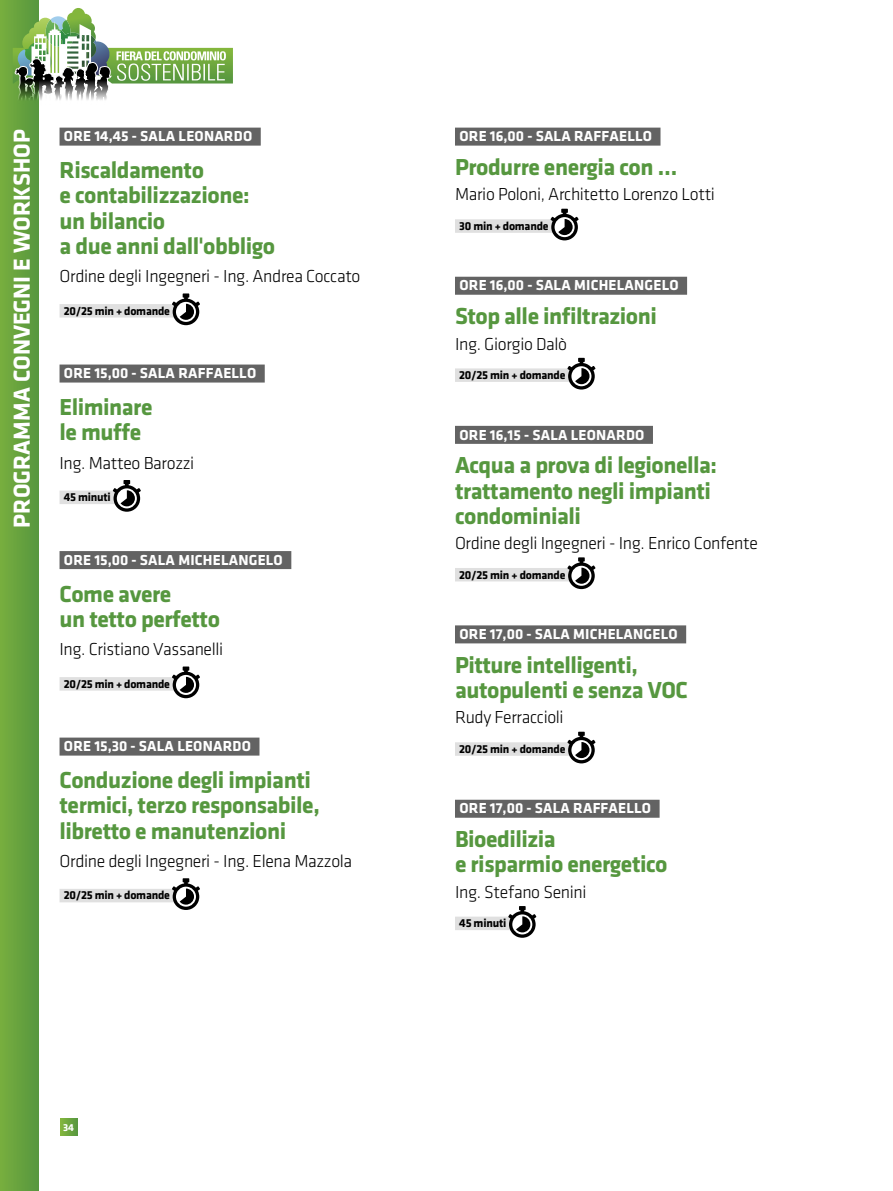
<style>
.page{position:relative;width:893px;height:1191px;background:#fff}
.page>*{position:absolute;margin:0;border:0;box-sizing:border-box;transform-origin:0 0}
.t1{font:700 24px/25.2px "Klavika";letter-spacing:-.02em;color:#56973f}
.t2{font:700 24px "Klavika";color:#fff}
.t3{font:18px "Klavika Light OSF";letter-spacing:-.02em;color:#000}
.t4{font:700 15px "Klavika";letter-spacing:.015em;color:#fff}
.t5{font:700 12px "Klavika";letter-spacing:-.02em;color:#000}
.t6{font:700 10.5px "Klavika";color:#fff}
</style>
<div class="page">
<svg style="left:60px;top:1118px;width:17px;height:17px"></svg>
<div style="left:0;top:0;width:38px;height:1191px;background:linear-gradient(to right,#77ae3e,#58983f)"></div>
<svg style="left:13px;top:8px;width:220px;height:99px"></svg>
<div style="left:60px;top:128px;width:201px;height:18px;background:#636363"></div>
<div style="left:60px;top:304px;width:115px;height:13px;background:#e0e0e0"></div>
<div style="left:60px;top:364px;width:205px;height:18px;background:#636363"></div>
<div style="left:60px;top:490px;width:56px;height:14px;background:#e0e0e0"></div>
<div style="left:60px;top:551px;width:231px;height:18px;background:#636363"></div>
<div style="left:60px;top:677px;width:115px;height:13px;background:#e0e0e0"></div>
<div style="left:60px;top:737px;width:199px;height:18px;background:#636363"></div>
<div style="left:60px;top:889px;width:115px;height:13px;background:#e0e0e0"></div>
<svg style="left:172px;top:293px;width:28px;height:32px"></svg>
<svg style="left:113px;top:480px;width:28px;height:32px"></svg>
<svg style="left:172px;top:666px;width:28px;height:32px"></svg>
<svg style="left:172px;top:878px;width:28px;height:32px"></svg>
<div style="left:455px;top:128px;width:205px;height:18px;background:#636363"></div>
<div style="left:455px;top:219px;width:98px;height:14px;background:#e0e0e0"></div>
<div style="left:455px;top:277px;width:232px;height:18px;background:#636363"></div>
<div style="left:455px;top:368px;width:115px;height:14px;background:#e0e0e0"></div>
<div style="left:455px;top:426px;width:198px;height:18px;background:#636363"></div>
<div style="left:455px;top:568px;width:115px;height:13px;background:#e0e0e0"></div>
<div style="left:455px;top:625px;width:231px;height:18px;background:#636363"></div>
<div style="left:455px;top:742px;width:115px;height:14px;background:#e0e0e0"></div>
<div style="left:455px;top:799px;width:205px;height:18px;background:#636363"></div>
<div style="left:455px;top:916px;width:56px;height:14px;background:#e0e0e0"></div>
<svg style="left:550px;top:209px;width:29px;height:31px"></svg>
<svg style="left:567px;top:358px;width:28px;height:31px"></svg>
<svg style="left:567px;top:557px;width:28px;height:32px"></svg>
<svg style="left:567px;top:731px;width:28px;height:32px"></svg>
<svg style="left:508px;top:906px;width:28px;height:31px"></svg>
<p class="t2" style="left:9px;top:527px;width:400px;rotate:-90deg">PROGRAMMA CONVEGNI E WORKSHOP</p>
<p class="t4" style="left:64px;top:128px;width:190px">ORE 14,45 - SALA LEONARDO</p>
<p class="t1" style="left:60px;top:157px;width:217px">Riscaldamento<br>e contabilizzazione: un bilancio<br>a due anni dall'obbligo</p>
<p class="t3" style="left:60px;top:267px;width:302px">Ordine degli Ingegneri - Ing. Andrea Coccato</p>
<p class="t5" style="left:64px;top:304px;width:108px">20/25 min + domande</p>
<p class="t4" style="left:64px;top:365px;width:194px">ORE 15,00 - SALA RAFFAELLO</p>
<p class="t1" style="left:60px;top:394px;width:95px">Eliminare le muffe</p>
<p class="t3" style="left:60px;top:453px;width:136px">Ing. Matteo Barozzi</p>
<p class="t5" style="left:64px;top:490px;width:49px">45 minuti</p>
<p class="t4" style="left:64px;top:551px;width:220px">ORE 15,00 - SALA MICHELANGELO</p>
<p class="t1" style="left:60px;top:581px;width:162px">Come avere<br>un tetto perfetto</p>
<p class="t3" style="left:60px;top:640px;width:165px">Ing. Cristiano Vassanelli</p>
<p class="t5" style="left:64px;top:677px;width:108px">20/25 min + domande</p>
<p class="t4" style="left:64px;top:738px;width:189px">ORE 15,30 - SALA LEONARDO</p>
<p class="t1" style="left:60px;top:767px;width:262px">Conduzione degli impianti termici, terzo responsabile, libretto e manutenzioni</p>
<p class="t3" style="left:60px;top:851px;width:294px">Ordine degli Ingegneri - Ing. Elena Mazzola</p>
<p class="t5" style="left:64px;top:889px;width:108px">20/25 min + domande</p>
<p class="t6" style="left:63px;top:1121px;width:13px">34</p>
<p class="t4" style="left:459px;top:128px;width:194px">ORE 16,00 - SALA RAFFAELLO</p>
<p class="t1" style="left:455px;top:154px;width:224px">Produrre energia con …</p>
<p class="t3" style="left:455px;top:185px;width:261px">Mario Poloni, Architetto Lorenzo Lotti</p>
<p class="t5" style="left:459px;top:219px;width:91px">30 min + domande</p>
<p class="t4" style="left:459px;top:277px;width:221px">ORE 16,00 - SALA MICHELANGELO</p>
<p class="t1" style="left:455px;top:304px;width:204px">Stop alle infiltrazioni</p>
<p class="t3" style="left:455px;top:334px;width:114px">Ing. Giorgio Dalò</p>
<p class="t5" style="left:459px;top:368px;width:108px">20/25 min + domande</p>
<p class="t4" style="left:459px;top:426px;width:187px">ORE 16,15 - SALA LEONARDO</p>
<p class="t1" style="left:455px;top:453px;width:264px">Acqua a prova di legionella: trattamento negli impianti condominiali</p>
<p class="t3" style="left:455px;top:534px;width:305px">Ordine degli Ingegneri - Ing. Enrico Confente</p>
<p class="t5" style="left:459px;top:568px;width:108px">20/25 min + domande</p>
<p class="t4" style="left:459px;top:626px;width:220px">ORE 17,00 - SALA MICHELANGELO</p>
<p class="t1" style="left:455px;top:652px;width:234px">Pitture intelligenti, autopulenti e senza VOC</p>
<p class="t3" style="left:455px;top:708px;width:110px">Rudy Ferraccioli</p>
<p class="t5" style="left:459px;top:742px;width:108px">20/25 min + domande</p>
<p class="t4" style="left:459px;top:800px;width:193px">ORE 17,00 - SALA RAFFAELLO</p>
<p class="t1" style="left:455px;top:826px;width:214px">Bioedilizia<br>e risparmio energetico</p>
<p class="t3" style="left:455px;top:882px;width:133px">Ing. Stefano Senini</p>
<p class="t5" style="left:459px;top:916px;width:49px">45 minuti</p>
</div>
